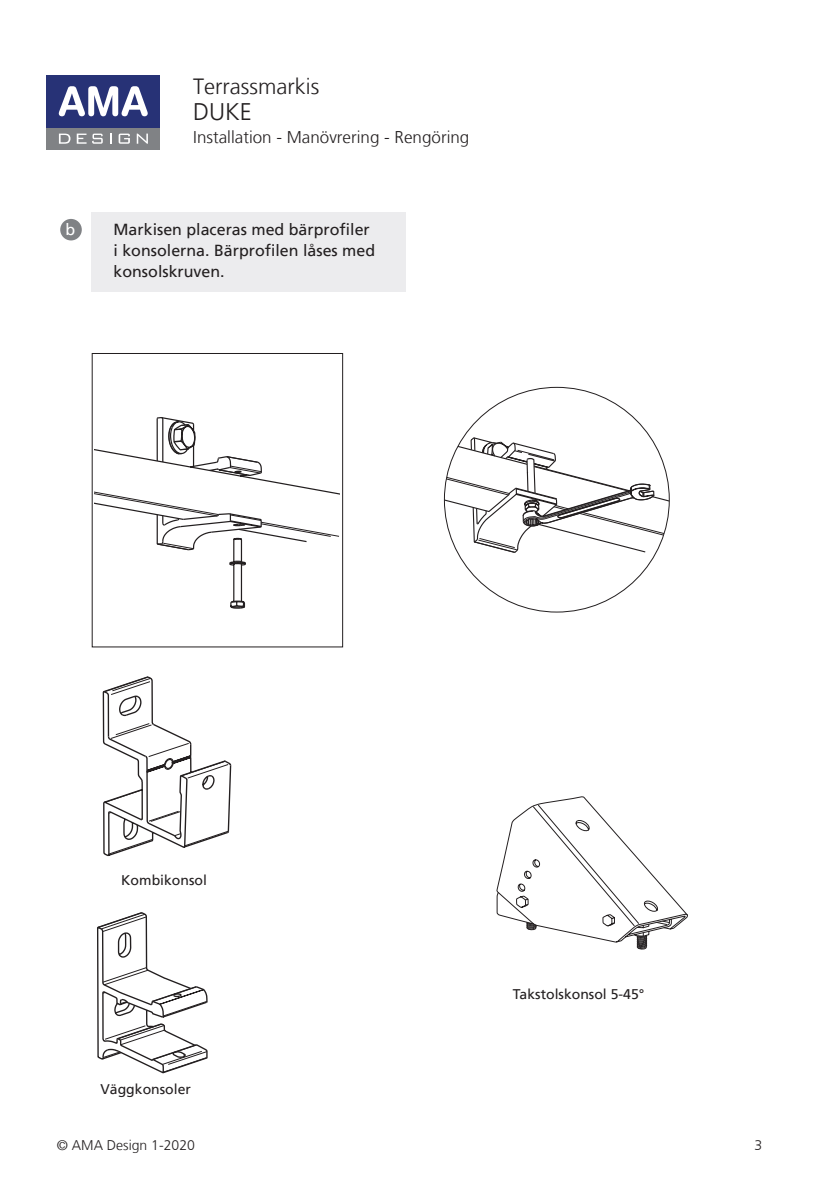
<style>
.page{position:relative;width:840px;height:1191px;background:#fff}
.page>*{position:absolute;margin:0;border:0;box-sizing:border-box;transform-origin:0 0}
.t1{font:300 24px "Frutiger LT";color:#231f20}
.t2{font:300 22px "Frutiger LT";color:#231f20}
.t3{font:300 17px "Frutiger LT";color:#231f20}
.Styckeformat_text{font:16px/21px "Frutiger LT";color:#231f20}
.t4{font:16px "Frutiger LT";color:#fff}
.t5{font:14px "Frutiger LT";color:#231f20}
.t6{font:300 14px "Frutiger LT";color:#231f20}
</style>
<div class="page">
<div style="left:47px;top:127px;width:113px;height:23px;background:#808285"></div>
<div style="left:47px;top:75px;width:113px;height:52px;background:#273276"></div>
<svg style="left:59px;top:86px;width:89px;height:30px"></svg>
<svg style="left:59px;top:134px;width:11px;height:10px"></svg>
<svg style="left:77px;top:134px;width:9px;height:10px"></svg>
<svg style="left:92px;top:134px;width:11px;height:10px"></svg>
<svg style="left:118px;top:134px;width:12px;height:10px"></svg>
<svg style="left:137px;top:134px;width:11px;height:10px"></svg>
<svg style="left:444px;top:435px;width:225px;height:119px"></svg>
<svg style="left:496px;top:796px;width:191px;height:153px"></svg>
<svg style="left:94px;top:417px;width:245px;height:191px"></svg>
<svg style="left:97px;top:925px;width:4px;height:135px"></svg>
<svg style="left:101px;top:676px;width:130px;height:397px"></svg>
<svg style="left:148px;top:811px;width:31px;height:10px"></svg>
<div style="left:91px;top:212px;width:314px;height:79px;background:#ececee"></div>
<div style="left:60px;top:219px;width:22px;height:21px;background:#808285;border-radius:50%"></div>
<p class="t4" style="left:65px;top:220px;width:11px">b</p>
<h2 class="t2" style="left:193px;top:74px;width:127px">Terrassmarkis</h2>
<h1 class="t1" style="left:193px;top:99px;width:60px">DUKE</h1>
<p class="t3" style="left:193px;top:127px;width:277px">Installation - Manövrering - Rengöring</p>
<p class="Styckeformat_text" style="left:113px;top:219px;width:263px">Markisen placeras med bärprofiler i konsolerna. Bärprofilen låses med konsolskruven.</p>
<p class="t5" style="left:121px;top:872px;width:87px">Kombikonsol</p>
<p class="t5" style="left:101px;top:1081px;width:92px">Väggkonsoler</p>
<p class="t5" style="left:512px;top:986px;width:133px">Takstolskonsol 5-45°</p>
<p class="t6" style="left:57px;top:1137px;width:140px">© AMA Design 1-2020</p>
<p class="t6" style="left:754px;top:1137px;width:9px">3</p>
</div>
